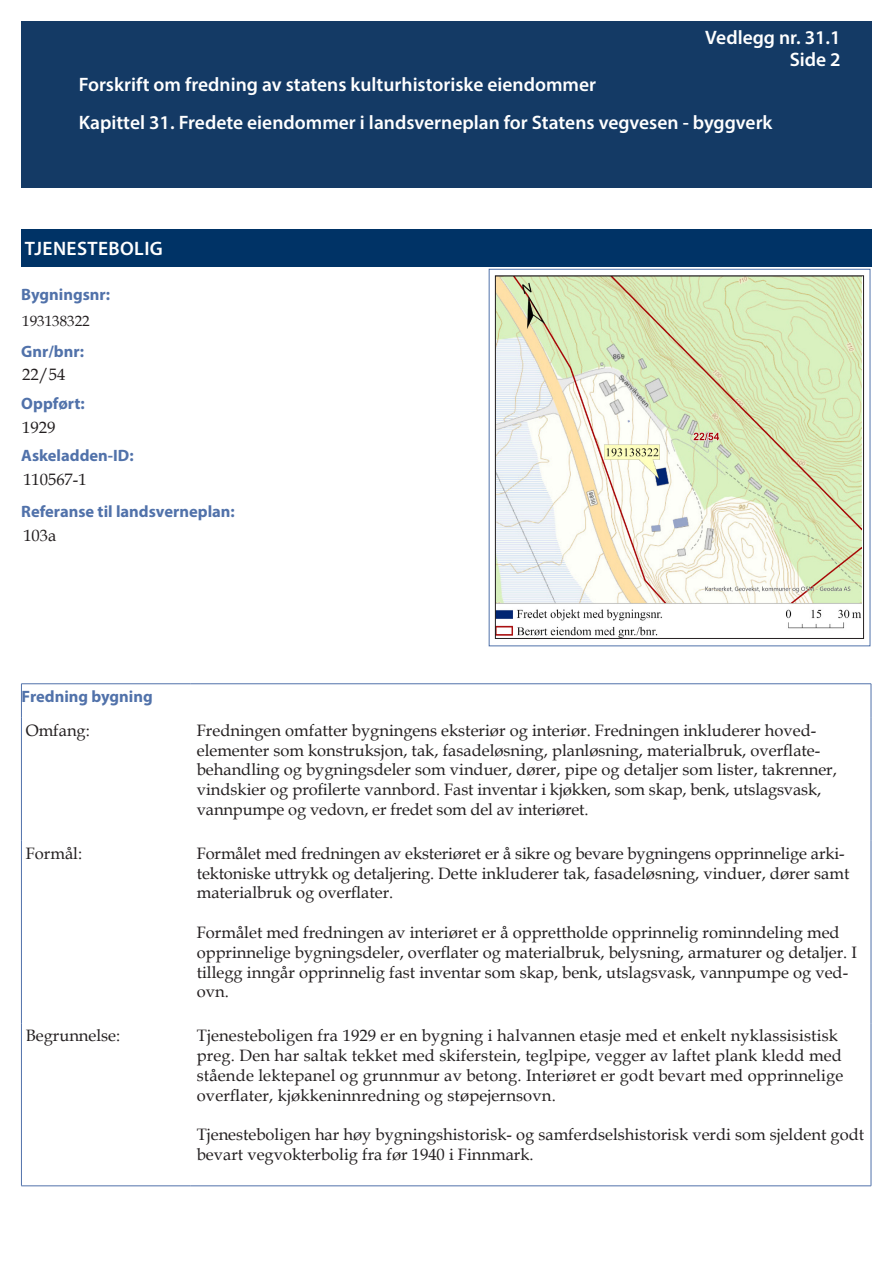
<style>
.page{position:relative;width:893px;height:1263px;background:#fff}
.page>*{position:absolute;margin:0;border:0;box-sizing:border-box;transform-origin:0 0}
.Overskrift_1_MyrPro{font:600 19.5px "Myriad Pro";color:#fff}
.Overskrift_1_MyrPro-2{font:600 19.5px "Myriad Pro";letter-spacing:.02em;color:#fff}
.Tekst_-_data_11{font:16.5px/19.8px "Book Antiqua";color:#231f20}
.Overskrift_2_MyrPro{font:700 16.5px "Myriad Pro";color:#5172aa}
.Tekst_-_data_10{font:15px "Book Antiqua";color:#231f20}
</style>
<div class="page">
<div style="left:21px;top:21px;width:851px;height:167px;background:#143a65"></div>
<div style="left:21px;top:230px;width:851px;height:37px;background:#036"></div>
<hr style="left:21px;top:683px;width:170px;height:1px;background:#5172aa">
<hr style="left:21px;top:684px;width:1px;height:34px;background:#5172aa">
<hr style="left:191px;top:683px;width:680px;height:1px;background:#5172aa">
<hr style="left:871px;top:684px;width:1px;height:34px;background:#5172aa">
<hr style="left:21px;top:718px;width:1px;height:123px;background:#5172aa">
<hr style="left:871px;top:718px;width:1px;height:123px;background:#5172aa">
<hr style="left:21px;top:841px;width:1px;height:182px;background:#5172aa">
<hr style="left:871px;top:841px;width:1px;height:182px;background:#5172aa">
<hr style="left:21px;top:1023px;width:1px;height:163px;background:#5172aa">
<hr style="left:871px;top:1023px;width:1px;height:163px;background:#5172aa">
<hr style="left:21px;top:1185px;width:170px;height:1px;background:#5172aa">
<hr style="left:191px;top:1185px;width:680px;height:1px;background:#5172aa">
<div style="left:489px;top:269px;width:381px;height:377px;border:1px solid #5172aa"></div>
<img style="left:497px;top:278px;width:365px;height:359px">
<div style="left:495px;top:276px;width:369px;height:363px;border:1px solid #231f20"></div>
<p class="Overskrift_1_MyrPro" style="left:705px;top:25px;width:137px">Vedlegg nr. 31.1</p>
<p class="Overskrift_1_MyrPro" style="left:79px;top:72px;width:519px">Forskrift om fredning av statens kulturhistoriske eiendommer</p>
<p class="Overskrift_1_MyrPro" style="left:79px;top:110px;width:695px">Kapittel 31. Fredete eiendommer i landsverneplan for Statens vegvesen - byggverk</p>
<p class="Overskrift_1_MyrPro" style="left:790px;top:47px;width:52px">Side 2</p>
<p class="Overskrift_1_MyrPro-2" style="left:25px;top:236px;width:139px">TJENESTEBOLIG</p>
<p class="Overskrift_2_MyrPro" style="left:21px;top:284px;width:90px">Bygningsnr:</p>
<p class="Tekst_-_data_10" style="left:22px;top:310px;width:69px">193138322</p>
<p class="Overskrift_2_MyrPro" style="left:21px;top:340px;width:64px">Gnr/bnr:</p>
<p class="Tekst_-_data_11" style="left:22px;top:364px;width:44px">22/54</p>
<p class="Overskrift_2_MyrPro" style="left:21px;top:392px;width:65px">Oppført:</p>
<p class="Tekst_-_data_11" style="left:22px;top:417px;width:35px">1929</p>
<p class="Overskrift_2_MyrPro" style="left:21px;top:445px;width:114px">Askeladden-ID:</p>
<p class="Tekst_-_data_11" style="left:23px;top:469px;width:65px">110567-1</p>
<p class="Overskrift_2_MyrPro" style="left:21px;top:501px;width:215px">Referanse til landsverneplan:</p>
<p class="Tekst_-_data_11" style="left:23px;top:525px;width:34px">103a</p>
<p class="Overskrift_2_MyrPro" style="left:22px;top:686px;width:133px">Fredning bygning</p>
<p class="Tekst_-_data_11" style="left:26px;top:720px;width:66px">Omfang:</p>
<p class="Tekst_-_data_11" style="left:197px;top:720px;width:621px">Fredningen omfatter bygningens eksteriør og interiør. Fredningen inkluderer hoved-</p>
<p class="Tekst_-_data_11" style="left:197px;top:740px;width:642px">elementer som konstruksjon, tak, fasadeløsning, planløsning, materialbruk, overflate&shy;behandling og bygningsdeler som vinduer, dører, pipe og detaljer som lister, takrenner, vindskier og profilerte vannbord. Fast inventar i kjøkken, som skap, benk, utslagsvask, vannpumpe og vedovn, er fredet som del av interiøret.</p>
<p class="Tekst_-_data_11" style="left:26px;top:843px;width:58px">Formål:</p>
<p class="Tekst_-_data_11" style="left:197px;top:843px;width:654px">Formålet med fredningen av eksteriøret er å sikre og bevare bygningens opprinnelige arki&shy;tektoniske uttrykk og detaljering. Dette inkluderer tak, fasadeløsning, vinduer, dører samt materialbruk og overflater.</p>
<p class="Tekst_-_data_11" style="left:197px;top:922px;width:662px">Formålet med fredningen av interiøret er å opprettholde opprinnelig rominndeling med opprinnelige bygningsdeler, overflater og materialbruk, belysning, armaturer og detaljer. I tillegg inngår opprinnelig fast inventar som skap, benk, utslagsvask, vannpumpe og ved&shy;ovn.</p>
<p class="Tekst_-_data_11" style="left:26px;top:1025px;width:96px">Begrunnelse:</p>
<p class="Tekst_-_data_11" style="left:197px;top:1025px;width:648px">Tjenesteboligen fra 1929 er en bygning i halvannen etasje med et enkelt nyklassisistisk preg. Den har saltak tekket med skiferstein, teglpipe, vegger av laftet plank kledd med stående lektepanel og grunnmur av betong. Interiøret er godt bevart med opprinnelige overflater, kjøkkeninnredning og støpejernsovn.</p>
<p class="Tekst_-_data_11" style="left:197px;top:1124px;width:669px">Tjenesteboligen har høy bygningshistorisk- og samferdselshistorisk verdi som sjeldent godt bevart vegvokterbolig fra før 1940 i Finnmark.</p>
</div>
